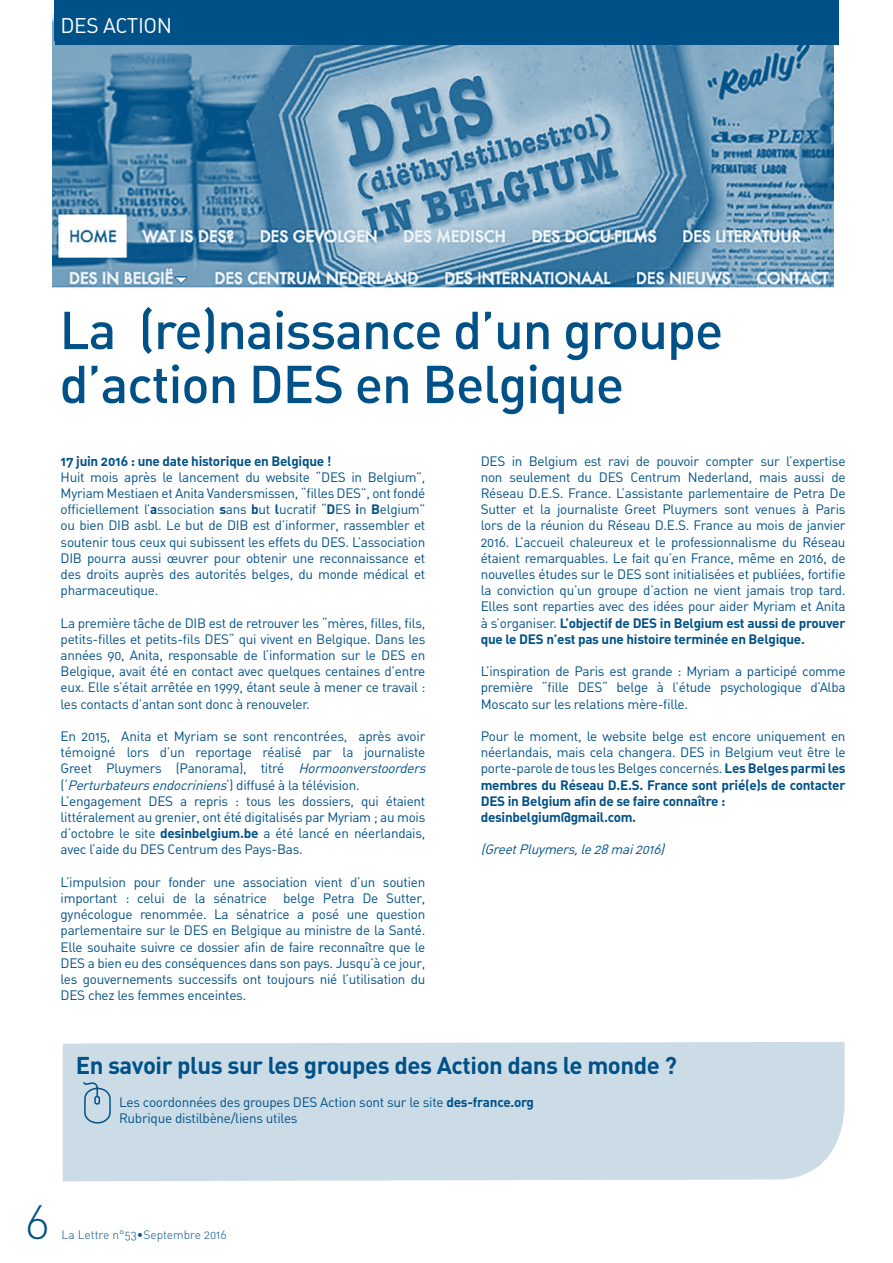
<style>
.page{position:relative;width:893px;height:1263px;background:#fff}
.page>*{position:absolute;margin:0;border:0;box-sizing:border-box;transform-origin:0 0}
.t1{font:52.5px/54px "DIN Medium Alternate";letter-spacing:-.02em;color:#005187}
.t2{font:46.5px "DIN Light Alternate";color:#005187}
.t3{font:700 24px "DIN";letter-spacing:-.02em;color:#005187}
.t4{font:21px "DIN Regular Alternate";letter-spacing:-.02em;color:#fff}
.t5{font:13.5px/16.2px "DIN Regular Alternate";letter-spacing:-.02em;color:#005187;text-align:justify}
.t6{font:13.5px/16.2px "DIN Bold Alternate";letter-spacing:-.02em;color:#005187}
.t7{font:700 13.5px/16.2px "DIN";letter-spacing:-.02em;color:#005187}
.t8{font:italic 13.5px "DIN Regular Alternate";color:#005187}
.t9{font:12px "DIN Light Alternate";color:#005187}
.s1{font-family:"DIN Bold Alternate"}
.s2{font-style:italic}
.s3{font-family:"DIN Regular Alternate";font-weight:400}
.s4{font-family:"DIN";font-weight:700}
</style>
<div class="page">
<img style="left:52px;top:14px;width:781px;height:275px">
<div style="left:55px;top:0;width:783px;height:44px;background:#005187"></div>
<div style="left:63px;top:1042px;width:782px;height:139px;background:#ccdce7"></div>
<svg style="left:82px;top:1080px;width:30px;height:44px"></svg>
<h3 class="t4" style="left:60px;top:13px;width:134px">COOPÉRATION</h3>
<h3 class="t4" style="left:61px;top:16px;width:113px">DES ACTION</h3>
<h1 class="t1" style="left:60px;top:306px;width:665px">La (re)naissance d’un groupe d’action DES en Belgique</h1>
<p class="t6" style="left:61px;top:453px;width:272px">17 juin 2016 : une date historique en Belgique !</p>
<p class="t5" style="left:61px;top:470px;width:366px">Huit mois après le lancement du website “DES in Belgium”, Myriam Mestiaen et Anita Vandersmissen, “filles DES”, ont fondé officiellement l’<span class="s1">a</span>ssociation <span class="s1">s</span>ans <span class="s1">b</span>ut <span class="s1">l</span>ucratif “<span class="s1">D</span>ES <span class="s1">i</span>n <span class="s1">B</span>elgium” ou bien DIB asbl. Le but de DIB est d’informer, rassembler et soutenir tous ceux qui subissent les effets du DES. L’association DIB pourra aussi œuvrer pour obtenir une reconnaissance et des droits auprès des autorités belges, du monde médical et pharmaceutique.</p>
<p class="t5" style="left:61px;top:616px;width:366px">La première tâche de DIB est de retrouver les “mères, filles, fils, petits-filles et petits-fils DES“ qui vivent en Belgique. Dans les années 90, Anita, responsable de l’information sur le DES en Belgique, avait été en contact avec quelques centaines d’entre eux. Elle s’était arrêtée en 1999, étant seule à mener ce travail : les contacts d’antan sont donc à renouveler.</p>
<p class="t5" style="left:61px;top:729px;width:370px;text-align:left">En 2015, Anita et Myriam se sont rencontrées, après avoir témoigné lors d’un reportage réalisé par la journaliste Greet Pluymers (Panorama), titré <span class="s2">Hormoonverstoorders </span>( ‘ <span class="s2">Perturbateursendocriniens</span>‘ ) d i ff u s é à l a t é l év i s i o n .<br>L’engagement DES a repris : tous les dossiers, qui étaient littéralement au grenier, ont été digitalisés par Myriam ; au mois d’octobre le site <span class="s1">desinbelgium.be</span> a été lancé en néerlandais, avec l’aide du DES Centrum des Pays-Bas.</p>
<p class="t5" style="left:61px;top:875px;width:366px">L’impulsion pour fonder une association vient d’un soutien important : celui de la sénatrice belge Petra De Sutter, gynécologue renommée. La sénatrice a posé une question parlementaire sur le DES en Belgique au ministre de la Santé.<br>Elle souhaite suivre ce dossier afin de faire reconnaître que le DES a bien eu des conséquences dans son pays. Jusqu’à ce jour, les gouvernements successifs ont toujours nié l’utilisation du DES chez les femmes enceintes.</p>
<p class="t5" style="left:481px;top:453px;width:366px">DES in Belgium est ravi de pouvoir compter sur l’expertise non seulement du DES Centrum Nederland, mais aussi de Réseau D.E.S. France. L’assistante parlementaire de Petra De Sutter et la journaliste Greet Pluymers sont venues à Paris lors de la réunion du Réseau D.E.S. France au mois de janvier 2016. L’accueil chaleureux et le professionnalisme du Réseau étaient remarquables. Le fait qu’en France, même en 2016, de nouvelles études sur le DES sont initialisées et publiées, fortifie la conviction qu’un groupe d’action ne vient jamais trop tard.<br>Elles sont reparties avec des idées pour aider Myriam et Anita</p>
<p class="t7" style="left:481px;top:615px;width:366px"><span class="s3">à s’organiser.</span> L’objectif de DES in Belgium est aussi de prouver que le DES n’est pas une histoire terminée en Belgique.</p>
<p class="t5" style="left:481px;top:664px;width:366px">L’inspiration de Paris est grande : Myriam a participé comme première “fille DES“ belge à l’étude psychologique d’Alba Moscato sur les relations mère-fille.</p>
<p class="t5" style="left:481px;top:729px;width:366px">Pour le moment, le website belge est encore uniquement en néerlandais, mais cela changera. DES in Belgium veut être le porte-parole de tous les Belges concernés. <span class="s1">Les Belges parmi les</span></p>
<p class="t6" style="left:481px;top:777px;width:366px">membres du Réseau D.E.S. France sont prié(e)s de contacter<br>DES in Belgium afin de se faire connaître : desinbelgium@gmail.com.</p>
<p class="t8" style="left:481px;top:843px;width:188px">(GreetPluymers,le28 mai2016)</p>
<h3 class="t3" style="left:76px;top:1055px;width:603px">En savoir plus sur les groupes des Action dans le monde ?</h3>
<p class="t5" style="left:119px;top:1095px;width:416px">Les coordonnées des groupes DES Action sont sur le site <span class="s4">des-france.org<br></span>Rubrique distilbène/liens utiles</p>
<h2 class="t2" style="left:26px;top:1201px;width:26px">6</h2>
<p class="t9" style="left:62px;top:1229px;width:167px">La Lettre n°53•Septembre 2016</p>
</div>
